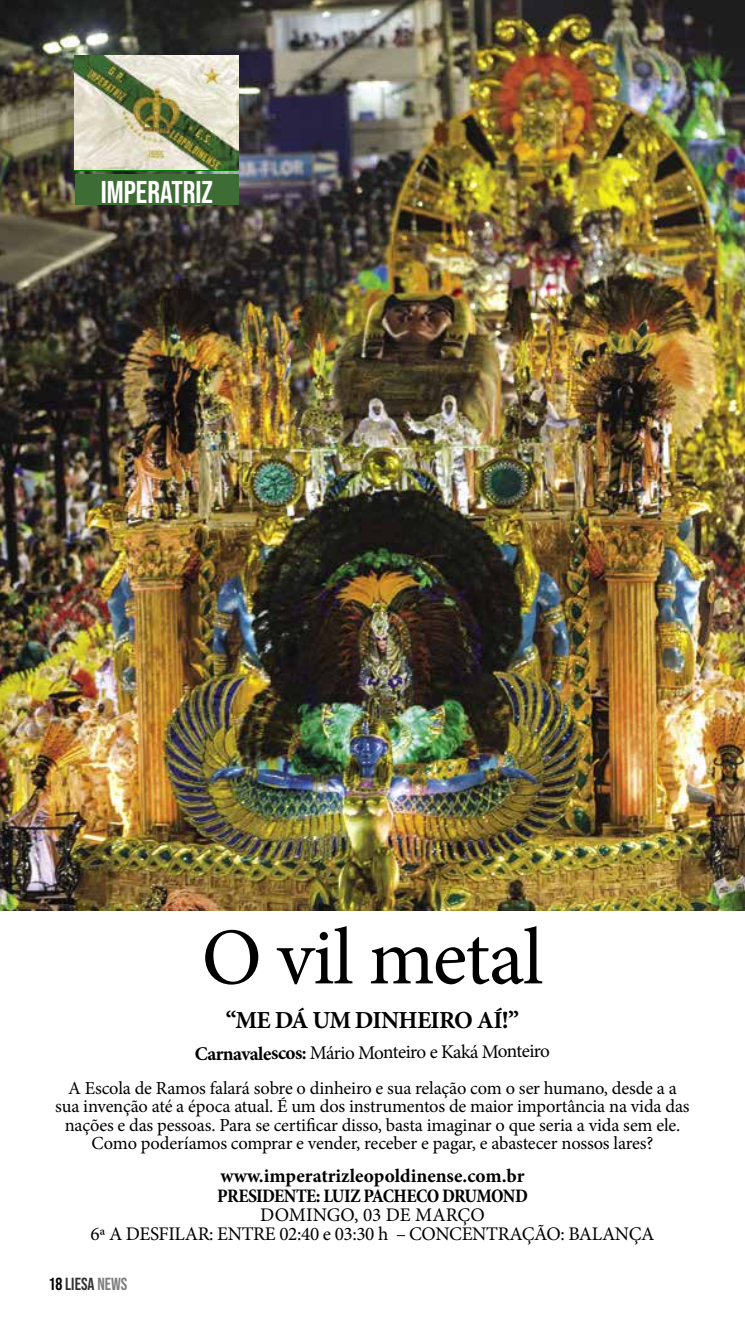
<style>
.page{position:relative;width:745px;height:1340px;background:#fff}
.page>*{position:absolute;margin:0;border:0;box-sizing:border-box;transform-origin:0 0}
.t1{font:80.5px "Minion Pro";letter-spacing:-.015em;color:#000}
.t2{font:31.5px "Bebas Neue";color:#fff}
.t3{font:700 24.5px "Minion Pro";letter-spacing:-.03em;color:#000}
.t4{font:19.25px/19.2px "Minion Pro";letter-spacing:-.02em;color:#000;text-align:center}
.t5{font:700 19.25px "Minion Pro";color:#000}
.t6{font:700 condensed 19.25px "Minion Pro";letter-spacing:-.03em;color:#000}
.t7{font:18.38px/18.4px "Minion Pro";letter-spacing:-.01em;color:#000;text-align:center}
.t8{font:17.5px "Bebas Neue";color:#333}
.s1{font-weight:700}
.s2{color:#000}
.s3{color:#7f7f7f}
</style>
<div class="page">
<img style="left:0;top:0;width:744px;height:910px">
<img style="left:74px;top:55px;width:164px;height:115px">
<div style="left:75px;top:174px;width:164px;height:31px;background:#3d6d35"></div>
<h2 class="t2" style="left:101px;top:174px;width:114px">IMPERATRIZ</h2>
<h1 class="t1" style="left:201px;top:903px;width:343px">O vil metal</h1>
<h3 class="t3" style="left:226px;top:1003px;width:294px">“ME DÁ UM DINHEIRO AÍ!”</h3>
<p class="t4" style="left:194px;top:1046px;width:356px;rotate:-1deg"><span class="s1">Carnavalescos:</span> Mário Monteiro e Kaká Monteiro</p>
<p class="t7" style="left:55px;top:1078px;width:635px">A Escola de Ramos falará sobre o dinheiro e sua relação com o ser humano, desde a a sua invenção até a época atual. É um dos instrumentos de maior importância na vida das nações e das pessoas. Para se certificar disso, basta imaginar o que seria a vida sem ele.<br>Como poderíamos comprar e vender, receber e pagar, e abastecer nossos lares?</p>
<p class="t5" style="left:220px;top:1162px;width:305px">www.imperatrizleopoldinense.com.br</p>
<p class="t6" style="left:217px;top:1182px;width:312px">PRESIDENTE: LUIZ PACHECO DRUMOND</p>
<p class="t4" style="left:91px;top:1205px;width:565px">DOMINGO, 03 DE MARÇO<br>6ª A DESFILAR: ENTRE 02:40 e 03:30 h – CONCENTRAÇÃO: BALANÇA</p>
<p class="t8" style="left:48px;top:1274px;width:80px"><span class="s2">18</span> LIESA <span class="s3">NEWS</span></p>
</div>
